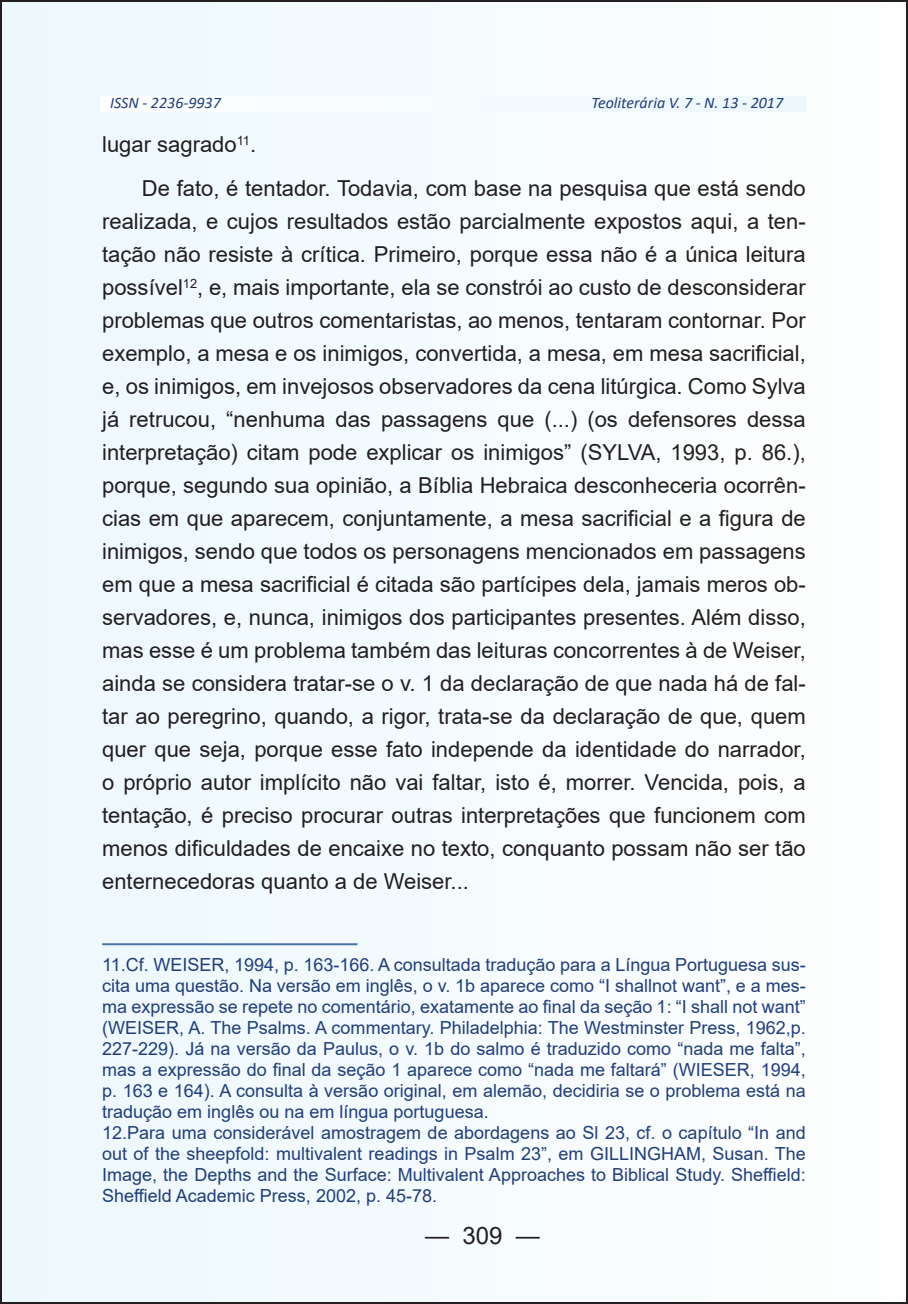
<style>
.page{position:relative;width:908px;height:1304px;background:#fff}
.page>*{position:absolute;margin:0;border:0;box-sizing:border-box;transform-origin:0 0}
.t1{font:24px "Arial";color:#231f20}
.t2{font:22px/33px "Arial";color:#231f20}
.t3{font:18px/21px "Arial";color:#213e7d}
.t4{font:italic 16px "Calibri";color:#213e7d}
</style>
<div class="page">
<div style="left:1px;top:1px;width:905px;height:1302px;background:#f6fbfe"></div>
<hr style="left:102px;top:943px;width:255px;height:2px;background:#4b74a9">
<p class="t4" style="left:110px;top:92px;width:112px">ISSN - 2236-9937</p>
<p class="t4" style="left:591px;top:92px;width:193px">Teoliterária V. 7 - N. 13 - 2017</p>
<p class="t2" style="left:142px;top:122px;width:665px;line-height:44.4px;text-indent:-40px">lugar sagrado<sup>11</sup>.<br>De fato, é tentador. Todavia, com base na pesquisa que está sendo</p>
<p class="t2" style="left:102px;top:205px;width:705px;text-align:justify">realizada, e cujos resultados estão parcialmente expostos aqui, a ten&shy;tação não resiste à crítica. Primeiro, porque essa não é a única leitura possível<sup>12</sup>, e, mais importante, ela se constrói ao custo de desconsiderar problemas que outros comentaristas, ao menos, tentaram contornar. Por exemplo, a mesa e os inimigos, convertida, a mesa, em mesa sacrificial, e, os inimigos, em invejosos observadores da cena litúrgica. Como Sylva já retrucou, “nenhuma das passagens que (...) (os defensores dessa interpretação) citam pode explicar os inimigos” (SYLVA, 1993, p. 86.), porque, segundo sua opinião, a Bíblia Hebraica desconheceria ocorrên&shy;cias em que aparecem, conjuntamente, a mesa sacrificial e a figura de inimigos, sendo que todos os personagens mencionados em passagens em que a mesa sacrificial é citada são partícipes dela, jamais meros ob&shy;servadores, e, nunca, inimigos dos participantes presentes. Além disso, mas esse é um problema também das leituras concorrentes à de Weiser, ainda se considera tratar-se o v. 1 da declaração de que nada há de fal&shy;tar ao peregrino, quando, a rigor, trata-se da declaração de que, quem quer que seja, porque esse fato independe da identidade do narrador, o próprio autor implícito não vai faltar, isto é, morrer. Vencida, pois, a tentação, é preciso procurar outras interpretações que funcionem com menos dificuldades de encaixe no texto, conquanto possam não ser tão enternecedoras quanto a de Weiser...</p>
<p class="t3" style="left:102px;top:954px;width:704px">11.Cf. WEISER, 1994, p. 163-166. A consultada tradução para a Língua Portuguesa sus&shy;cita uma questão. Na versão em inglês, o v. 1b aparece como “I shallnot want”, e a mes&shy;ma expressão se repete no comentário, exatamente ao final da seção 1: “I shall not want” (WEISER, A. The Psalms. A commentary. Philadelphia: The Westminster Press, 1962,p.<br>227-229). Já na versão da Paulus, o v. 1b do salmo é traduzido como “nada me falta”, mas a expressão do final da seção 1 aparece como “nada me faltará” (WIESER, 1994, p. 163 e 164). A consulta à versão original, em alemão, decidiria se o problema está na tradução em inglês ou na em língua portuguesa.<br>12.Para uma considerável amostragem de abordagens ao Sl 23, cf. o capítulo “In and out of the sheepfold: multivalent readings in Psalm 23”, em GILLINGHAM, Susan. The Image, the Depths and the Surface: Multivalent Approaches to Biblical Study. Sheffield:<br>Sheffield Academic Press, 2002, p. 45-78.</p>
<p class="t1" style="left:425px;top:1218px;width:116px">— 309 —</p>
</div>
